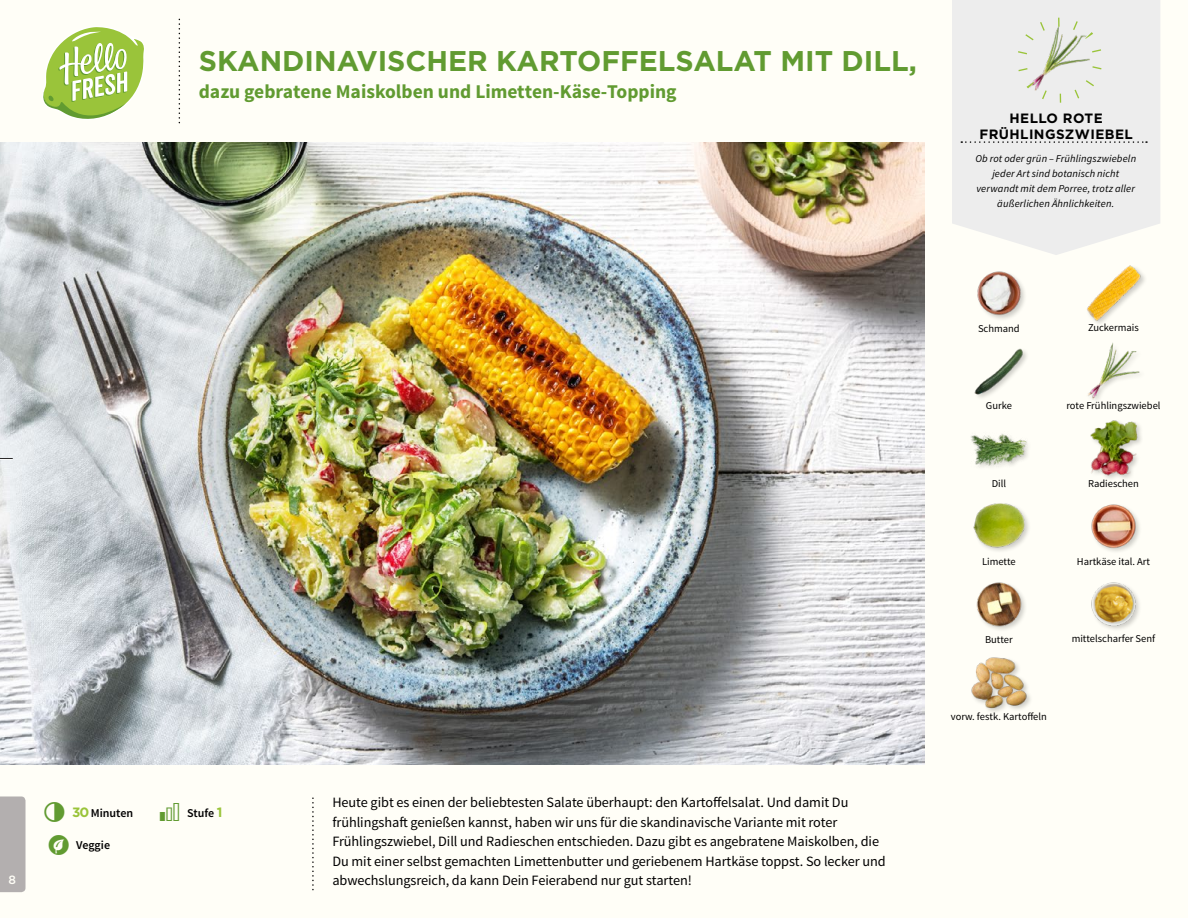
<style>
.page{position:relative;width:1188px;height:918px;background:#fffef7}
.page>*{position:absolute;margin:0;border:0;box-sizing:border-box;transform-origin:0 0}
.t1{font:700 28.5px "Gotham";color:#619b31}
.t2{font:700 19.5px "Source Sans Pro";color:#619b31}
.t3{font:14.25px/19.5px "Source Sans Pro";letter-spacing:-.005em;color:#000}
.t4{font:700 13.5px/16.2px "Gotham";letter-spacing:.03em;color:#000;text-align:center}
.t5{font:600 12px "Source Sans Pro";color:#000}
.t6{font:500 12px "Gotham";color:#fffef7}
.t7{font:10.5px "Source Sans Pro";color:#000}
.t8{font:italic 10.5px/14.7px "Source Sans Pro";letter-spacing:.01em;color:#000;text-align:center}
.s1{font-family:"Gotham";font-weight:700;font-size:13.5px;color:#9ac43a}
</style>
<div class="page">
<div style="left:970px;top:656px;width:63px;height:58px;background:#000;opacity:.2"></div>
<img style="left:970px;top:656px;width:58px;height:54px">
<img style="left:1091px;top:582px;width:48px;height:48px">
<img style="left:976px;top:582px;width:49px;height:48px">
<img style="left:973px;top:503px;width:55px;height:48px">
<img style="left:1091px;top:504px;width:49px;height:48px">
<img style="left:1090px;top:420px;width:51px;height:57px">
<img style="left:971px;top:434px;width:57px;height:33px">
<img style="left:974px;top:348px;width:53px;height:50px">
<img style="left:1087px;top:342px;width:53px;height:57px">
<div style="left:1086px;top:264px;width:61px;height:63px;background:#000;opacity:.2"></div>
<img style="left:1086px;top:264px;width:56px;height:57px">
<img style="left:977px;top:271px;width:48px;height:48px">
<svg style="left:43px;top:27px;width:101px;height:92px"></svg>
<svg style="left:952px;top:0;width:208px;height:255px;background:#eeeeed"></svg>
<svg style="left:961px;top:141px;width:186px;height:2px"></svg>
<img style="left:1027px;top:25px;width:66px;height:66px">
<div style="left:1017px;top:18px;width:85px;height:85px;border:9px dashed #9ac43a;border-radius:50%"></div>
<div style="left:0;top:796px;width:26px;height:96px;background:#b3afaf"></div>
<img style="left:0;top:142px;width:925px;height:623px">
<svg style="left:0;top:458px;width:13px;height:2px"></svg>
<p class="t6" style="left:9px;top:872px;width:9px">8</p>
<p class="t6" style="left:9px;top:872px;width:6px">1</p>
<h1 class="t1" style="left:199px;top:42px;width:720px">SKANDINAVISCHER KARTOFFELSALAT MIT DILL,</h1>
<h2 class="t2" style="left:199px;top:79px;width:479px">dazu gebratene Maiskolben und Limetten-Käse-Topping</h2>
<p class="t4" style="left:980px;top:110px;width:155px">HELLO ROTE<br>FRÜHLINGSZWIEBEL</p>
<p class="t8" style="left:975px;top:152px;width:162px">Ob rot oder grün – Frühlingszwiebeln jeder Art sind botanisch nicht verwandt mit dem Porree, trotz aller äußerlichen Ähnlichkeiten.</p>
<p class="t5" style="left:72px;top:805px;width:62px"><span class="s1">30</span> Minuten</p>
<p class="t5" style="left:187px;top:805px;width:37px">Stufe <span class="s1">1</span></p>
<p class="t3" style="left:332px;top:793px;width:555px">Heute gibt es einen der beliebtesten Salate überhaupt: den Kartoffelsalat. Und damit Du frühlingshaft genießen kannst, haben wir uns für die skandinavische Variante mit roter Frühlingszwiebel, Dill und Radieschen entschieden. Dazu gibt es angebratene Maiskolben, die Du mit einer selbst gemachten Limettenbutter und geriebenem Hartkäse toppst. So lecker und abwechslungsreich, da kann Dein Feierabend nur gut starten!</p>
<p class="t5" style="left:76px;top:837px;width:35px">Veggie</p>
<p class="t7" style="left:978px;top:322px;width:43px">Schmand</p>
<p class="t7" style="left:1088px;top:321px;width:52px">Zuckermais</p>
<p class="t7" style="left:986px;top:399px;width:28px">Gurke</p>
<p class="t7" style="left:1066px;top:399px;width:96px">rote Frühlingszwiebel</p>
<p class="t7" style="left:992px;top:477px;width:16px">Dill</p>
<p class="t7" style="left:1088px;top:477px;width:52px">Radieschen</p>
<p class="t7" style="left:982px;top:555px;width:35px">Limette</p>
<p class="t7" style="left:1077px;top:555px;width:75px">Hartkäse ital. Art</p>
<p class="t7" style="left:985px;top:633px;width:29px">Butter</p>
<p class="t7" style="left:1072px;top:632px;width:85px">mittelscharfer Senf</p>
<p class="t7" style="left:951px;top:710px;width:98px">vorw. festk. Kartoffeln</p>
</div>
